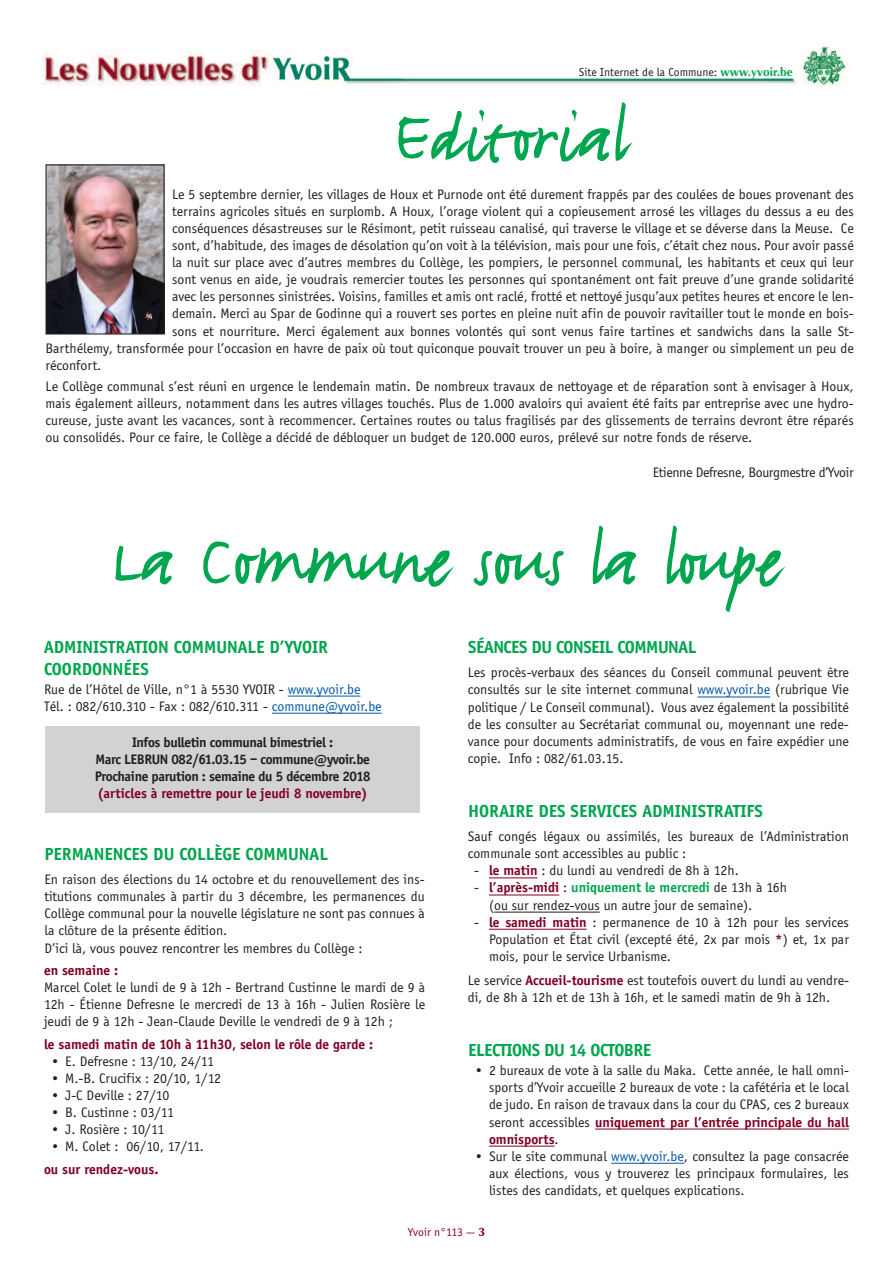
<style>
.page{position:relative;width:893px;height:1263px;background:#fff}
.page>*{position:absolute;margin:0;border:0;box-sizing:border-box;transform-origin:0 0}
.t1{font:600 82.5px "FF Justlefthand";color:#00a54f}
.t2{font:700 18px/21.6px "Officina Sans";color:#00a54f}
.t3{font:700 18px "Officina Sans";letter-spacing:-.025em;color:#00a54f}
.t4{font:14.25px/17.1px "Officina Sans";color:#231f20;text-align:justify}
.t5{font:700 14.25px/17.1px "Officina Sans";letter-spacing:-.025em;color:#231f20;text-align:center}
.t6{font:700 14.25px "Officina Sans";color:#820123}
.t7{font:14.25px "Officina Sans";letter-spacing:-.025em;color:#231f20}
.t8{font:12px "Officina Sans";color:#231f20}
.t9{font:12px "Officina Sans";letter-spacing:-.005em;color:#820123}
.s1{font-family:"Optima";font-weight:700;color:#00a54f}
.s2{color:#0157a8}
.s3{font-weight:700;color:#820123}
.s4{font-weight:700;color:#00a54f}
.s5{font-family:"Optima";font-weight:900}
</style>
<div class="page">
<img style="left:43px;top:45px;width:806px;height:40px">
<img style="left:48px;top:166px;width:115px;height:166px">
<div style="left:46px;top:164px;width:119px;height:170px;border:1px solid #231f20"></div>
<hr style="left:288px;top:696px;width:72px;height:1px;background:#0157a8">
<hr style="left:272px;top:713px;width:110px;height:1px;background:#0157a8">
<hr style="left:697px;top:697px;width:73px;height:1px;background:#0157a8">
<hr style="left:489px;top:878px;width:49px;height:1px;background:#820123">
<hr style="left:489px;top:895px;width:70px;height:1px;background:#820123">
<hr style="left:494px;top:912px;width:106px;height:1px;background:#231f20">
<hr style="left:489px;top:929px;width:98px;height:1px;background:#820123">
<hr style="left:595px;top:1129px;width:254px;height:1px;background:#820123">
<hr style="left:489px;top:1146px;width:66px;height:1px;background:#820123">
<hr style="left:611px;top:1163px;width:73px;height:1px;background:#0157a8">
<div style="left:46px;top:726px;width:374px;height:86px;background:#d1d2d4"></div>
<p class="t8" style="left:579px;top:65px;width:215px">Site Internet de la Commune: <span class="s1">www.yvoir.be</span></p>
<h1 class="t1" style="left:395px;top:81px;width:233px">Editorial</h1>
<p class="t4" style="left:172px;top:185px;width:683px">Le 5 septembre dernier, les villages de Houx et Purnode ont été durement frappés par des coulées de boues provenant des</p>
<p class="t4" style="left:172px;top:202px;width:683px">terrains agricoles situés en surplomb. A Houx, l’orage violent qui a copieusement arrosé les villages du dessus a eu des</p>
<p class="t4" style="left:172px;top:219px;width:683px">conséquences désastreuses sur le Résimont, petit ruisseau canalisé, qui traverse le village et se déverse dans la Meuse. Ce</p>
<p class="t4" style="left:172px;top:237px;width:683px">sont, d’habitude, des images de désolation qu’on voit à la télévision, mais pour une fois, c’était chez nous. Pour avoir passé</p>
<p class="t4" style="left:172px;top:254px;width:683px">la nuit sur place avec d’autres membres du Collège, les pompiers, le personnel communal, les habitants et ceux qui leur</p>
<p class="t4" style="left:172px;top:271px;width:683px">sont venus en aide, je voudrais remercier toutes les personnes qui spontanément ont fait preuve d’une grande solidarité</p>
<p class="t4" style="left:172px;top:288px;width:683px">avec les personnes sinistrées. Voisins, familles et amis ont raclé, frotté et nettoyé jusqu’aux petites heures et encore le len-</p>
<p class="t4" style="left:172px;top:305px;width:683px">demain. Merci au Spar de Godinne qui a rouvert ses portes en pleine nuit afin de pouvoir ravitailler tout le monde en bois-</p>
<p class="t4" style="left:172px;top:322px;width:683px">sons et nourriture. Merci également aux bonnes volontés qui sont venus faire tartines et sandwichs dans la salle St-</p>
<p class="t4" style="left:46px;top:339px;width:810px">Barthélemy, transformée pour l’occasion en havre de paix où tout quiconque pouvait trouver un peu à boire, à manger ou simplement un peu de</p>
<p class="t4" style="left:46px;top:356px;width:57px">réconfort.</p>
<p class="t4" style="left:46px;top:378px;width:810px">Le Collège communal s’est réuni en urgence le lendemain matin. De nombreux travaux de nettoyage et de réparation sont à envisager à Houx, mais également ailleurs, notamment dans les autres villages touchés. Plus de 1.000 avaloirs qui avaient été faits par entreprise avec une hydro&shy;cureuse, juste avant les vacances, sont à recommencer. Certaines routes ou talus fragilisés par des glissements de terrains devront être réparés ou consolidés. Pour ce faire, le Collège a décidé de débloquer un budget de 120.000 euros, prélevé sur notre fonds de réserve.</p>
<p class="t7" style="left:653px;top:463px;width:202px">Etienne Defresne, Bourgmestre d’Yvoir</p>
<h1 class="t1" style="left:111px;top:505px;width:671px">La Commune sous la loupe</h1>
<p class="t2" style="left:44px;top:636px;width:285px">ADMINISTRATION COMMUNALE D’YVOIR<br>COORDONNÉES</p>
<p class="t4" style="left:44px;top:680px;width:339px">Rue de l’Hôtel de Ville, n°1 à 5530 YVOIR - <span class="s2">www.yvoir.be<br></span>Tél. : 082/610.310 - Fax : 082/610.311 - <span class="s2">commune@yvoir.be</span></p>
<p class="t5" style="left:95px;top:734px;width:277px">Infos bulletin communal bimestriel :<br>Marc LEBRUN 082/61.03.15 – commune@yvoir.be<br>Prochaine parution : semaine du 5 décembre 2018</p>
<p class="t6" style="left:97px;top:785px;width:272px">(articles à remettre pour le jeudi 8 novembre)</p>
<p class="t2" style="left:44px;top:843px;width:285px">PERMANENCES DU COLLÈGE COMMUNAL</p>
<p class="t4" style="left:44px;top:871px;width:382px;text-align:left">En raison des élections du 14 octobre et du renouvellement des ins&shy;titutions communales à partir du 3 décembre, les permanences du Collège communal pour la nouvelle législature ne sont pas connues à la clôture de la présente édition.<br>D’ici là, vous pouvez rencontrer les membres du Collège :</p>
<p class="t6" style="left:44px;top:962px;width:76px">en semaine :</p>
<p class="t4" style="left:44px;top:979px;width:383px">Marcel Colet le lundi de 9 à 12h - Bertrand Custinne le mardi de 9 à 12h - Étienne Defresne le mercredi de 13 à 16h - Julien Rosière le jeudi de 9 à 12h - Jean-Claude Deville le vendredi de 9 à 12h ;</p>
<p class="t6" style="left:44px;top:1035px;width:331px">le samedi matin de 10h à 11h30, selon le rôle de garde :</p>
<p class="t4" style="left:51px;top:1052px;width:165px">• E. Defresne : 13/10, 24/11</p>
<p class="t4" style="left:51px;top:1069px;width:172px">• M.-B. Crucifix : 20/10, 1/12</p>
<p class="t4" style="left:51px;top:1087px;width:120px">• J-C Deville : 27/10</p>
<p class="t4" style="left:51px;top:1104px;width:125px">• B. Custinne : 03/11</p>
<p class="t4" style="left:51px;top:1121px;width:115px">• J. Rosière : 10/11</p>
<p class="t4" style="left:51px;top:1138px;width:155px">• M. Colet : 06/10, 17/11.</p>
<p class="t6" style="left:44px;top:1161px;width:116px">ou sur rendez-vous.</p>
<p class="t3" style="left:468px;top:636px;width:230px">SÉANCES DU CONSEIL COMMUNAL</p>
<p class="t4" style="left:468px;top:664px;width:383px">Les procès-verbaux des séances du Conseil communal peuvent être consultés sur le site internet communal <span class="s2">www.yvoir.be</span> (rubrique Vie politique / Le Conseil communal). Vous avez également la possibilité de les consulter au Secrétariat communal ou, moyennant une rede&shy;vance pour documents administratifs, de vous en faire expédier une copie. Info : 082/61.03.15.</p>
<p class="t2" style="left:468px;top:800px;width:296px">HORAIRE DES SERVICES ADMINISTRATIFS</p>
<p class="t4" style="left:468px;top:828px;width:383px">Sauf congés légaux ou assimilés, les bureaux de l’Administration communale sont accessibles au public :</p>
<p class="t4" style="left:474px;top:862px;width:266px">- <span class="s3">le matin</span> : du lundi au vendredi de 8h à 12h.</p>
<p class="t4" style="left:489px;top:879px;width:299px;text-indent:-15px">- <span class="s3">l’après-midi</span> : <span class="s4">uniquement le mercredi</span> de 13h à 16h (ou sur rendez-vous un autre jour de semaine).</p>
<p class="t4" style="left:489px;top:913px;width:361px;text-indent:-15px">- <span class="s3">le samedi matin</span> : permanence de 10 à 12h pour les services Population et État civil (excepté été, 2x par mois <span class="s3">*</span>) et, 1x par mois, pour le service Urbanisme.</p>
<p class="t4" style="left:468px;top:972px;width:383px">Le service <span class="s3">Accueil-tourisme</span> est toutefois ouvert du lundi au vendre&shy;di, de 8h à 12h et de 13h à 16h, et le samedi matin de 9h à 12h.</p>
<p class="t3" style="left:468px;top:1040px;width:185px">ELECTIONS DU 14 OCTOBRE</p>
<p class="t4" style="left:489px;top:1062px;width:361px;text-indent:-15px">• 2 bureaux de vote à la salle du Maka. Cette année, le hall omni&shy;sports d’Yvoir accueille 2 bureaux de vote : la cafétéria et le local de judo. En raison de travaux dans la cour du CPAS, ces 2 bureaux seront accessibles <span class="s3">uniquement par l’entrée principale du hall omnisports</span>.</p>
<p class="t4" style="left:489px;top:1147px;width:361px;text-indent:-15px">• Sur le site communal <span class="s2">www.yvoir.be</span>, consultez la page consacrée aux élections, vous y trouverez les principaux formulaires, les listes des candidats, et quelques explications.</p>
<p class="t9" style="left:408px;top:1225px;width:78px">Yvoir n°113 — <span class="s5">3</span></p>
</div>
